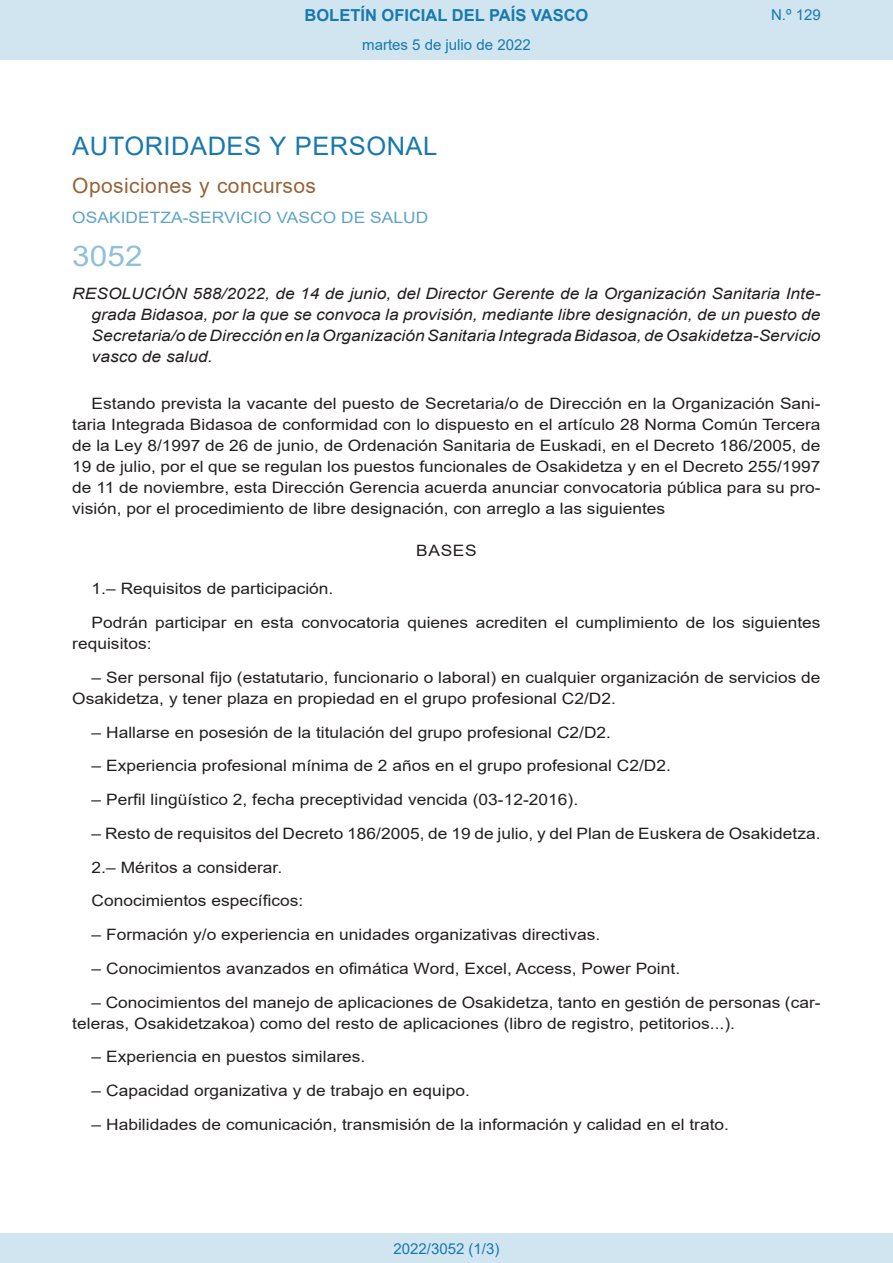
<style>
.page{position:relative;width:893px;height:1263px;background:#fff}
.page>*{position:absolute;margin:0;border:0;box-sizing:border-box;transform-origin:0 0}
.BOPVOrden{font:28.5px "Arial";color:#90c0db;scale:1.11 1}
.BOPVSeccion{font:25.5px "Arial";letter-spacing:.02em;color:#1879ad}
.BOPVSubseccion{font:21px "Arial";letter-spacing:.02em;color:#956338}
.t1{font:700 16.5px "Arial";color:#1879ad}
.BOPVDetalle{font:15.6px/21px "Arial";color:#231f20;scale:1.11 1}
.BOPVTitulo{font:italic 15.6px/21px "Arial";color:#231f20;text-align:justify;scale:1.11 1}
.BOPVOrganismo{font:15.6px "Arial";letter-spacing:.005em;color:#5ea4ca;scale:1.11 1}
.BOPVClave{font:15.6px "Arial";letter-spacing:.035em;color:#231f20;scale:1.11 1}
.Paginacion_Centro{font:15px "Arial";color:#1879ad}
</style>
<div class="page">
<div style="left:0;top:0;width:893px;height:60px;background:#d0e5f0"></div>
<div style="left:0;top:1233px;width:893px;height:30px;background:#d0e5f0"></div>
<p class="t1" style="left:305px;top:3px;width:285px">BOLETÍN OFICIAL DEL PAÍS VASCO</p>
<p class="Paginacion_Centro" style="left:362px;top:35px;width:170px">martes 5 de julio de 2022</p>
<p class="Paginacion_Centro" style="left:771px;top:5px;width:51px">N.º 129</p>
<p class="BOPVSeccion" style="left:72px;top:128px;width:366px">AUTORIDADES Y PERSONAL</p>
<p class="BOPVSubseccion" style="left:72px;top:171px;width:245px">Oposiciones y concursos</p>
<p class="BOPVOrganismo" style="left:72px;top:207px;width:322px">OSAKIDETZA-SERVICIO VASCO DE SALUD</p>
<p class="BOPVOrden" style="left:72px;top:236px;width:65px">3052</p>
<p class="BOPVTitulo" style="left:92px;top:284px;width:658px;text-indent:-19px">RESOLUCIÓN 588/2022, de 14 de junio, del Director Gerente de la Organización Sanitaria Inte&shy;grada Bidasoa, por la que se convoca la provisión, mediante libre designación, de un puesto de Secretaria/o de Dirección en la Organización Sanitaria Integrada Bidasoa, de Osakidetza-Servicio vasco de salud.</p>
<p class="BOPVDetalle" style="left:72px;top:393px;width:676px;text-align:justify;text-indent:19px">Estando prevista la vacante del puesto de Secretaria/o de Dirección en la Organización Sani&shy;taria Integrada Bidasoa de conformidad con lo dispuesto en el artículo 28 Norma Común Tercera de la Ley 8/1997 de 26 de junio, de Ordenación Sanitaria de Euskadi, en el Decreto 186/2005, de 19 de julio, por el que se regulan los puestos funcionales de Osakidetza y en el Decreto 255/1997 de 11 de noviembre, esta Dirección Gerencia acuerda anunciar convocatoria pública para su pro&shy;visión, por el procedimiento de libre designación, con arreglo a las siguientes</p>
<p class="BOPVClave" style="left:416px;top:540px;width:56px">BASES</p>
<p class="BOPVDetalle" style="left:92px;top:578px;width:219px">1.– Requisitos de participación.</p>
<p class="BOPVDetalle" style="left:72px;top:612px;width:676px;text-indent:19px">Podrán participar en esta convocatoria quienes acrediten el cumplimiento de los siguientes requisitos:</p>
<p class="BOPVDetalle" style="left:72px;top:667px;width:676px;text-indent:19px">– Ser personal fijo (estatutario, funcionario o laboral) en cualquier organización de servicios de<br>Osakidetza, y tener plaza en propiedad en el grupo profesional C2/D2.</p>
<p class="BOPVDetalle" style="left:92px;top:721px;width:469px">– Hallarse en posesión de la titulación del grupo profesional C2/D2.</p>
<p class="BOPVDetalle" style="left:92px;top:755px;width:523px">– Experiencia profesional mínima de 2 años en el grupo profesional C2/D2.</p>
<p class="BOPVDetalle" style="left:92px;top:789px;width:440px">– Perfil lingüístico 2, fecha preceptividad vencida (03-12-2016).</p>
<p class="BOPVDetalle" style="left:92px;top:823px;width:658px">– Resto de requisitos del Decreto 186/2005, de 19 de julio, y del Plan de Euskera de Osakidetza.</p>
<p class="BOPVDetalle" style="left:92px;top:856px;width:173px">2.– Méritos a considerar.</p>
<p class="BOPVDetalle" style="left:92px;top:890px;width:192px">Conocimientos específicos:</p>
<p class="BOPVDetalle" style="left:92px;top:924px;width:460px">– Formación y/o experiencia en unidades organizativas directivas.</p>
<p class="BOPVDetalle" style="left:92px;top:958px;width:532px">– Conocimientos avanzados en ofimática Word, Excel, Access, Power Point.</p>
<p class="BOPVDetalle" style="left:72px;top:991px;width:676px;text-indent:19px">– Conocimientos del manejo de aplicaciones de Osakidetza, tanto en gestión de personas (car&shy;teleras, Osakidetzakoa) como del resto de aplicaciones (libro de registro, petitorios...).</p>
<p class="BOPVDetalle" style="left:92px;top:1046px;width:248px">– Experiencia en puestos similares.</p>
<p class="BOPVDetalle" style="left:92px;top:1080px;width:342px">– Capacidad organizativa y de trabajo en equipo.</p>
<p class="BOPVDetalle" style="left:92px;top:1114px;width:576px">– Habilidades de comunicación, transmisión de la información y calidad en el trato.</p>
<p class="Paginacion_Centro" style="left:393px;top:1238px;width:107px">2022/3052 (1/3)</p>
</div>
